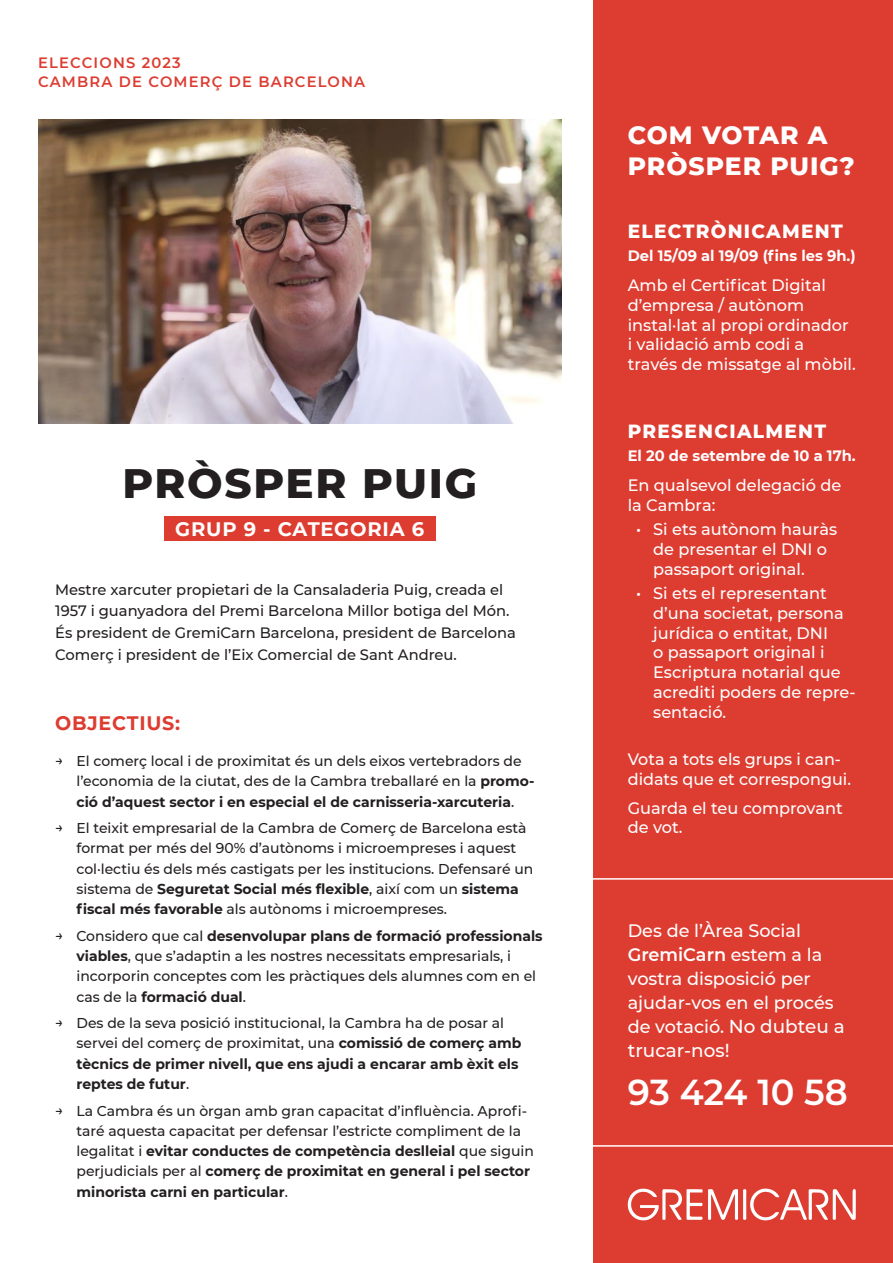
<style>
.page{position:relative;width:893px;height:1263px;background:#fff}
.page>*{position:absolute;margin:0;border:0;box-sizing:border-box;transform-origin:0 0}
.t1{font:800 42px "Montserrat";letter-spacing:.04em;color:#231f20}
.t2{font:600 36px "Montserrat";letter-spacing:-.005em;color:#fff}
.t3{font:800 25.5px/31.5px "Montserrat";letter-spacing:.04em;color:#fff}
.t4{font:800 19.5px "Montserrat";letter-spacing:.07em;color:#fff;scale:.95 1}
.t5{font:700 19.5px "Montserrat";letter-spacing:.04em;color:#fff}
.t6{font:700 19.5px "Montserrat";letter-spacing:.04em;color:#dd3c31}
.t7{font:500 18.75px "Montserrat";color:#fff}
.t8{font:500 18px/24px "Montserrat";color:#fff}
.t9{font:500 16.5px/19.8px "Montserrat";color:#fff}
.t10{font:500 15px/21.8px "Montserrat";color:#231f20}
.t11{font:700 15px "Montserrat";color:#fff}
.t12{font:600 15px/19.5px "Montserrat";letter-spacing:.08em;color:#dd3c31}
.t13{font:500 14.25px/20.2px "Montserrat";color:#231f20}
.s1{font-weight:700}
.s2{font-weight:600}
.s3{font-size:18.75px}
</style>
<div class="page">
<div style="left:593px;top:0;width:300px;height:1263px;background:#dd3c31"></div>
<img style="left:38px;top:120px;width:523px;height:303px">
<div style="left:164px;top:517px;width:271px;height:24px;background:#dd3c31"></div>
<hr style="left:576px;top:878px;width:317px;height:2px;background:#fff">
<hr style="left:583px;top:1145px;width:310px;height:2px;background:#fff">
<svg style="left:628px;top:1188px;width:228px;height:32px"></svg>
<p class="t12" style="left:38px;top:52px;width:329px">ELECCIONS 2023<br>CAMBRA DE COMERÇ DE BARCELONA</p>
<h1 class="t1" style="left:122px;top:457px;width:356px">PRÒSPER PUIG</h1>
<h3 class="t5" style="left:175px;top:517px;width:250px">GRUP 9 - CATEGORIA 6</h3>
<p class="t10" style="left:55px;top:578px;width:462px">Mestre xarcuter propietari de la Cansaladeria Puig, creada el 1957 i guanyadora del Premi Barcelona Millor botiga del Món.<br>És president de GremiCarn Barcelona, president de Barcelona Comerç i president de l’Eix Comercial de Sant Andreu.</p>
<h3 class="t6" style="left:55px;top:711px;width:126px">OBJECTIUS:</h3>
<p class="t13" style="left:77px;top:751px;width:459px;text-indent:-21px">ں El comerç local i de proximitat és un dels eixos vertebradors de l’economia de la ciutat, des de la Cambra treballaré en la <span class="s1">promo&shy;ció d’aquest sector i en especial el de carnisseria-xarcuteria</span>.</p>
<p class="t13" style="left:77px;top:818px;width:458px;text-indent:-21px">ں El teixit empresarial de la Cambra de Comerç de Barcelona està format per més del 90% d’autònoms i microempreses i aquest col·lectiu és dels més castigats per les institucions. Defensaré un sistema de <span class="s1">Seguretat Social més flexible</span>, així com un <span class="s1">sistema fiscal més favorable</span> als autònoms i microempreses.</p>
<p class="t13" style="left:77px;top:925px;width:468px;text-indent:-21px">ں Considero que cal <span class="s1">desenvolupar plans de formació professionals viables</span>, que s’adaptin a les nostres necessitats empresarials, i incorporin conceptes com les pràctiques dels alumnes com en el cas de la <span class="s1">formació dual</span>.</p>
<p class="t13" style="left:77px;top:1013px;width:446px;text-indent:-21px">ں Des de la seva posició institucional, la Cambra ha de posar al servei del comerç de proximitat, una <span class="s1">comissió de comerç amb tècnics de primer nivell, que ens ajudi a encarar amb èxit els reptes de futur</span>.</p>
<p class="t13" style="left:77px;top:1100px;width:459px;text-indent:-21px">ں La Cambra és un òrgan amb gran capacitat d’influència. Aprofi&shy;taré aquesta capacitat per defensar l’estricte compliment de la legalitat i <span class="s1">evitar conductes de competència deslleial</span> que siguin perjudicials per al <span class="s1">comerç de proximitat en general i pel sector minorista carni en particular</span>.</p>
<h3 class="t3" style="left:628px;top:119px;width:228px">COM VOTAR A<br>PRÒSPER PUIG?</h3>
<h3 class="t4" style="left:628px;top:219px;width:228px">ELECTRÒNICAMENT</h3>
<p class="t11" style="left:628px;top:246px;width:229px">Del 15/09 al 19/09 (fins les 9h.)</p>
<p class="t9" style="left:628px;top:275px;width:229px">Amb el Certificat Digital d’empresa / autònom instal·lat al propi ordinador i validació amb codi a través de missatge al mòbil.</p>
<h3 class="t4" style="left:628px;top:419px;width:210px">PRESENCIALMENT</h3>
<p class="t11" style="left:628px;top:446px;width:230px">El 20 de setembre de 10 a 17h.</p>
<p class="t9" style="left:628px;top:476px;width:215px">En qualsevol delegació de la Cambra:</p>
<p class="t9" style="left:653px;top:519px;width:185px;text-indent:-17px">• Si ets autònom hauràs de presentar el DNI o passaport original.</p>
<p class="t9" style="left:653px;top:583px;width:204px;text-indent:-17px">• Si ets el representant d’una societat, persona jurídica o entitat, DNI<br>o passaport original i<br>Escriptura notarial que acrediti poders de repre&shy;sentació.</p>
<p class="t9" style="left:628px;top:749px;width:225px">Vota a tots els grups i can&shy;didats que et correspongui.</p>
<p class="t9" style="left:628px;top:798px;width:217px">Guarda el teu comprovant de vot.</p>
<p class="t8" style="left:628px;top:919px;width:218px">Des de l’Àrea Social<br><span class="s2">GremiCarn</span> estem a la vostra disposició per ajudar-vos en el procés de votació. <span class="s3">No dubteu a</span></p>
<h3 class="t7" style="left:628px;top:1039px;width:103px">trucar-nos!</h3>
<h2 class="t2" style="left:628px;top:1070px;width:222px">93 424 10 58</h2>
</div>
